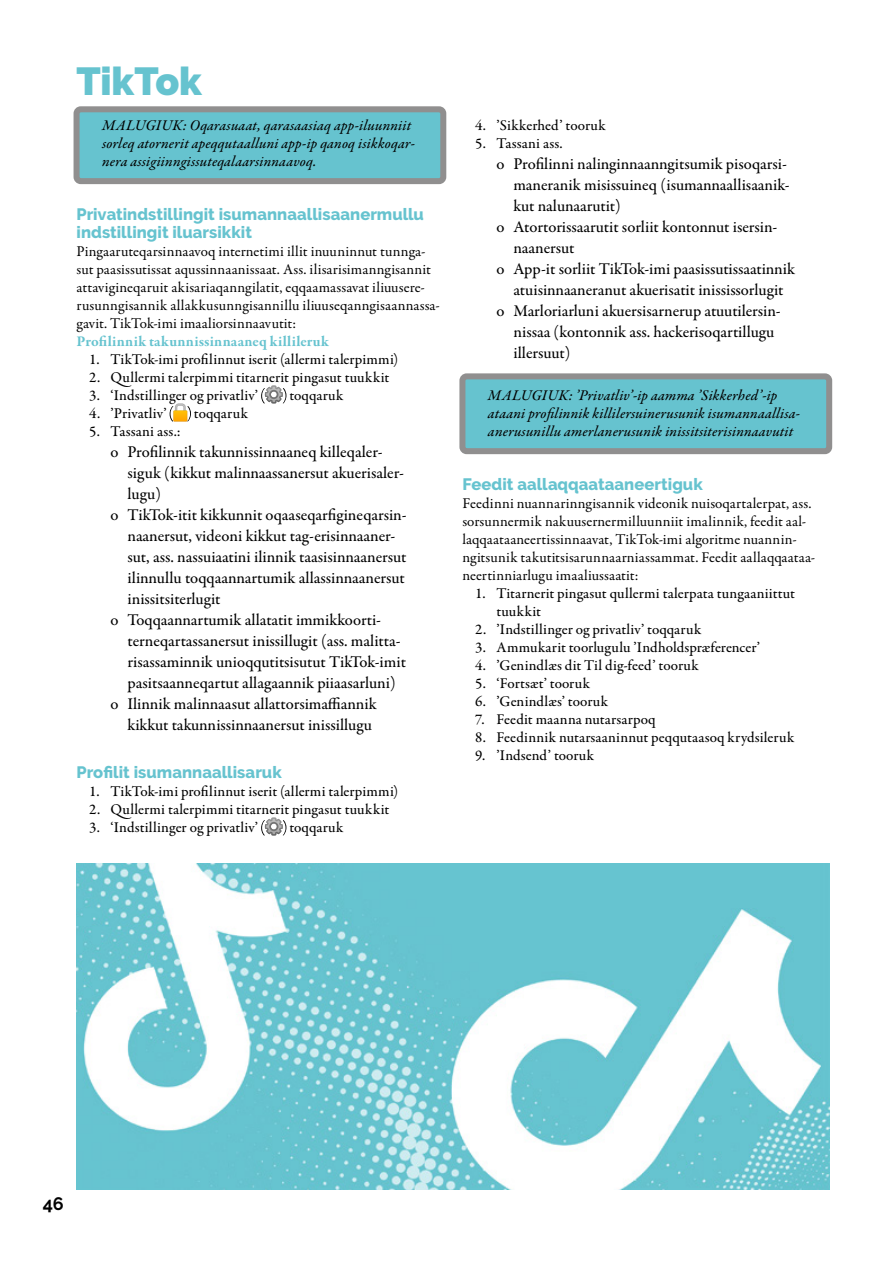
<style>
.page{position:relative;width:893px;height:1263px;background:#fff}
.page>*{position:absolute;margin:0;border:0;box-sizing:border-box;transform-origin:0 0}
.t1{font:900 39px "Raleway";color:#66c3cf}
.t2{font:700 18px "Raleway";color:#000}
.t3{font:500 16.5px "Garamond Premr Pro";color:#000}
.t4{font:800 16.5px/18px "Raleway";color:#66c3cf}
.t5{font:500 15px/18px "Garamond Premr Pro";letter-spacing:.005em;color:#000}
.t6{font:15px/18px "Garamond Premr Pro";letter-spacing:.01em;color:#000}
.t7{font:15px/18px "Garamond Premr Pro Med It";letter-spacing:.01em;color:#000}
.t8{font:700 15px "Garamond Premr Pro";letter-spacing:.025em;color:#66c3cf}
</style>
<div class="page">
<div style="left:77px;top:109px;width:366px;height:72px;background:#66c3cf;border-radius:4px"></div>
<div style="left:74px;top:106px;width:372px;height:78px;border:6px solid #908f8f;border-radius:4px"></div>
<svg style="left:261px;top:385px;width:25px;height:18px"></svg>
<svg style="left:170px;top:403px;width:21px;height:19px"></svg>
<svg style="left:261px;top:817px;width:25px;height:18px"></svg>
<div style="left:462px;top:376px;width:367px;height:75px;background:#66c3cf;border-radius:4px"></div>
<div style="left:459px;top:373px;width:373px;height:81px;border:6px solid #908f8f;border-radius:4px"></div>
<img style="left:77px;top:864px;width:752px;height:325px">
<h1 class="t1" style="left:77px;top:58px;width:127px">TikTok</h1>
<p class="t7" style="left:102px;top:117px;width:315px">MALUGIUK: Oqarasuaat, qarasaasiaq app-iluunniit sorleq atornerit apeqqutaalluni app-ip qanoq isikkoqar&shy;nera assigiinngissuteqalaarsinnaavoq.</p>
<p class="t4" style="left:77px;top:205px;width:349px">Privatindstillingit isumannaallisaanermullu indstillingit iluarsikkit</p>
<p class="t6" style="left:77px;top:243px;width:365px">Pingaaruteqarsinnaavoq internetimi illit inuuninnut tunnga&shy;sut paasissutissat aqussinnaanissaat. Ass. ilisarisimanngisannit attavigineqaruit akisariaqanngilatit, eqqaamassavat iliuusere&shy;rusunngisannik allakkusunngisannillu iliuuseqanngisaannassa&shy;gavit. TikTok-imi imaaliorsinnaavutit:</p>
<p class="t8" style="left:77px;top:332px;width:254px">Profilinnik takunnissinnaaneq killileruk</p>
<p class="t5" style="left:89px;top:351px;width:311px">1. TikTok-imi profilinnut iserit (allermi talerpimmi)</p>
<p class="t5" style="left:89px;top:369px;width:301px">2. Qullermi talerpimmi titarnerit pingasut tuukkit</p>
<p class="t5" style="left:89px;top:387px;width:170px">3. ‘Indstillinger og privatliv’</p>
<p class="t5" style="left:289px;top:387px;width:56px">toqqaruk</p>
<p class="t5" style="left:89px;top:405px;width:79px">4. ’Privatliv’</p>
<p class="t5" style="left:194px;top:405px;width:56px">toqqaruk</p>
<p class="t5" style="left:89px;top:423px;width:93px">5. Tassani ass.:</p>
<p class="t3" style="left:111px;top:442px;width:274px">o Profilinnik takunnissinnaaneq killeqaler-</p>
<p class="t3" style="left:128px;top:463px;width:278px">siguk (kikkut malinnaassanersut akuerisaler-</p>
<p class="t3" style="left:128px;top:484px;width:35px">lugu)</p>
<p class="t3" style="left:111px;top:505px;width:298px">o TikTok-itit kikkunnit oqaaseqarfigineqarsin-</p>
<p class="t3" style="left:128px;top:526px;width:269px">naanersut, videoni kikkut tag-erisinnaaner-</p>
<p class="t3" style="left:128px;top:547px;width:280px">sut, ass. nassuiaatini ilinnik taasisinnaanersut</p>
<p class="t3" style="left:128px;top:568px;width:279px">ilinnullu toqqaannartumik allassinnaanersut</p>
<p class="t3" style="left:128px;top:589px;width:95px">inissitsiterlugit</p>
<p class="t3" style="left:111px;top:610px;width:272px">o Toqqaannartumik allatatit immikkoorti-</p>
<p class="t3" style="left:128px;top:631px;width:275px">terneqartassanersut inissillugit (ass. malitta-</p>
<p class="t3" style="left:128px;top:652px;width:280px">risassaminnik unioqqutitsisutut TikTok-imit</p>
<p class="t3" style="left:128px;top:673px;width:270px">pasitsaanneqartut allagaannik piiaasarluni)</p>
<p class="t3" style="left:111px;top:694px;width:268px">o Ilinnik malinnaasut allattorsimaffiannik</p>
<p class="t3" style="left:128px;top:715px;width:246px">kikkut takunnissinnaanersut inissillugu</p>
<p class="t4" style="left:77px;top:763px;width:207px">Profilit isumannaallisaruk</p>
<p class="t5" style="left:89px;top:783px;width:311px">1. TikTok-imi profilinnut iserit (allermi talerpimmi)</p>
<p class="t5" style="left:89px;top:801px;width:301px">2. Qullermi talerpimmi titarnerit pingasut tuukkit</p>
<p class="t5" style="left:89px;top:819px;width:170px">3. ‘Indstillinger og privatliv’</p>
<p class="t5" style="left:289px;top:819px;width:56px">toqqaruk</p>
<p class="t5" style="left:475px;top:117px;width:132px">4. ’Sikkerhed’ tooruk</p>
<p class="t5" style="left:475px;top:135px;width:89px">5. Tassani ass.</p>
<p class="t3" style="left:496px;top:154px;width:292px">o Profilinni nalinginnaanngitsumik pisoqarsi-</p>
<p class="t3" style="left:513px;top:175px;width:278px">maneranik misissuineq (isumannaallisaanik-</p>
<p class="t3" style="left:513px;top:196px;width:109px">kut nalunaarutit)</p>
<p class="t3" style="left:496px;top:217px;width:282px">o Atortorissaarutit sorliit kontonnut isersin-</p>
<p class="t3" style="left:513px;top:238px;width:63px">naanersut</p>
<p class="t3" style="left:496px;top:259px;width:300px">o App-it sorliit TikTok-imi paasissutissaatinnik</p>
<p class="t3" style="left:513px;top:280px;width:272px">atuisinnaaneranut akuerisatit inississorlugit</p>
<p class="t3" style="left:496px;top:301px;width:286px">o Marloriarluni akuersisarnerup atuutilersin-</p>
<p class="t3" style="left:513px;top:322px;width:263px">nissaa (kontonnik ass. hackerisoqartillugu</p>
<p class="t3" style="left:513px;top:343px;width:58px">illersuut)</p>
<p class="t7" style="left:488px;top:387px;width:314px">MALUGIUK: ’Privatliv’-ip aamma ’Sikkerhed’-ip ataani profilinnik killilersuinerusunik isumannaallisa&shy;anerusunillu amerlanerusunik inissitsiterisinnaavutit</p>
<p class="t4" style="left:462px;top:475px;width:242px">Feedit aallaqqaataaneertiguk</p>
<p class="t6" style="left:462px;top:495px;width:354px">Feedinni nuannarinngisannik videonik nuisoqartalerpat, ass. sorsunnermik nakuusernermilluunniit imalinnik, feedit aal&shy;laqqaataaneertissinnaavat, TikTok-imi algoritme nuannin&shy;ngitsunik takutitsisarunnaarniassammat. Feedit aallaqqaataa&shy;neertinniarlugu imaaliussaatit:</p>
<p class="t5" style="left:496px;top:585px;width:300px;text-indent:-21px">1. Titarnerit pingasut qullermi talerpata tungaaniittut tuukkit</p>
<p class="t5" style="left:475px;top:621px;width:228px">2. ’Indstillinger og privatliv’ toqqaruk</p>
<p class="t5" style="left:475px;top:639px;width:286px">3. Ammukarit toorlugulu ’Indholdspræferencer’</p>
<p class="t5" style="left:475px;top:657px;width:225px">4. ’Genindlæs dit Til dig-feed’ tooruk</p>
<p class="t5" style="left:475px;top:675px;width:116px">5. ‘Fortsæt’ tooruk</p>
<p class="t5" style="left:475px;top:693px;width:134px">6. ’Genindlæs’ tooruk</p>
<p class="t5" style="left:475px;top:711px;width:182px">7. Feedit maanna nutarsarpoq</p>
<p class="t5" style="left:475px;top:729px;width:321px">8. Feedinnik nutarsaaninnut peqqutaasoq krydsileruk</p>
<p class="t5" style="left:475px;top:747px;width:121px">9. ’Indsend’ tooruk</p>
<p class="t2" style="left:43px;top:1193px;width:23px">46</p>
</div>
